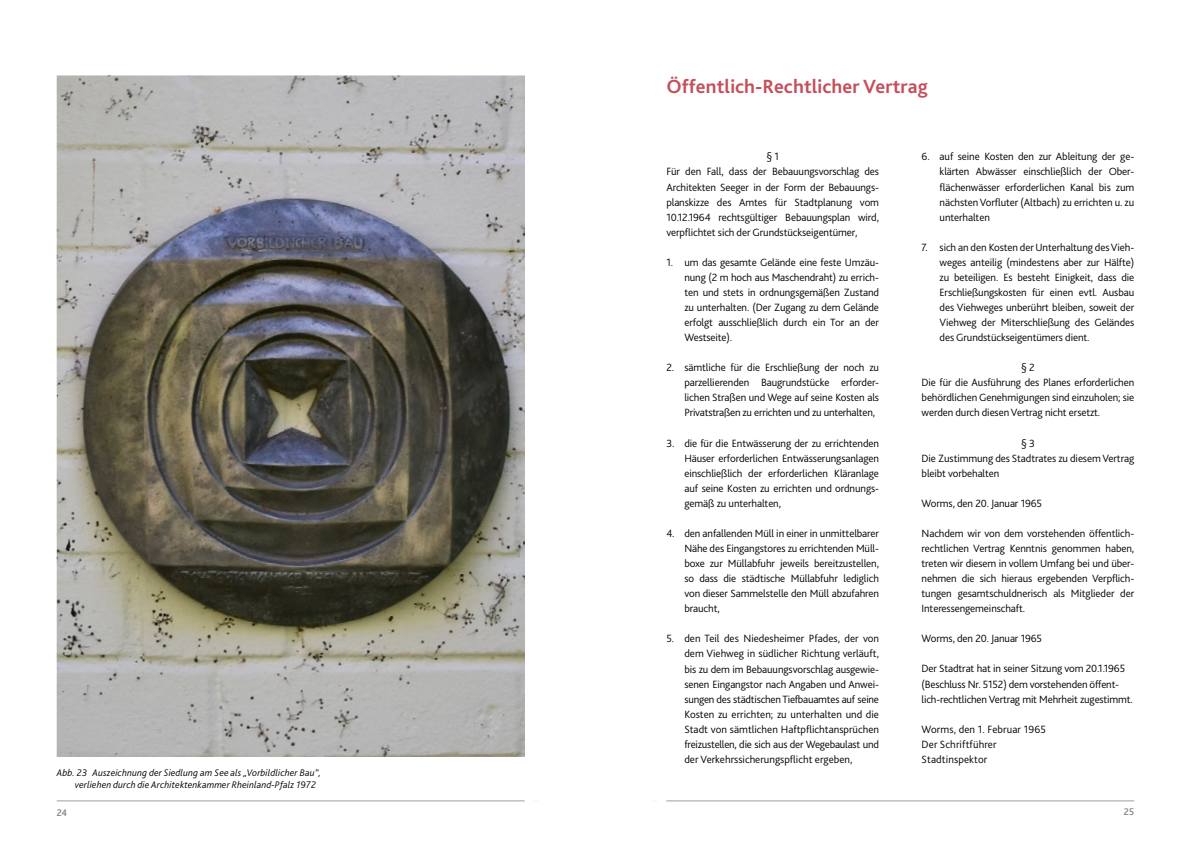
<style>
.page{position:relative;width:1191px;height:842px;background:#fff}
.page>*{position:absolute;margin:0;border:0;box-sizing:border-box;transform-origin:0 0}
.Ü_Abs_DL{font:700 20px "Bliss 2";letter-spacing:.005em;color:#c44f5b}
.fliess_DL_11_15_066{font:300 11px/15.1px "Bliss 2";letter-spacing:-.01em;color:#000;text-align:justify}
.fliess_DL_11_15_066-2{font:300 11px/15.1px "Bliss 2";letter-spacing:.01em;color:#000}
.t1{font:italic 300 10px/12px "Bliss 2";letter-spacing:.01em;color:#000}
.t2{font:10px "Bliss 2";color:#6f6f6f}
</style>
<div class="page">
<hr style="left:57px;top:800px;width:467px;height:1px;background:#9d9d9c">
<hr style="left:666px;top:800px;width:468px;height:1px;background:#9d9d9c">
<img style="left:57px;top:75px;width:468px;height:682px">
<p class="Ü_Abs_DL" style="left:666px;top:74px;width:263px">Öffentlich-Rechtlicher Vertrag</p>
<p class="t1" style="left:75px;top:766px;width:248px;text-indent:-18px">Abb. 23 Auszeichnung der Siedlung am See als „Vorbildlicher Bau“, verliehen durch die Architektenkammer Rheinland-Pfalz 1972</p>
<p class="fliess_DL_11_15_066" style="left:766px;top:149px;width:14px">§ 1</p>
<p class="fliess_DL_11_15_066" style="left:666px;top:164px;width:214px">Für den Fall, dass der Bebauungsvorschlag des Architekten Seeger in der Form der Bebauungs&shy;planskizze des Amtes für Stadtplanung vom 10.12.1964 rechtsgültiger Bebauungsplan wird, verpflichtet sich der Grundstückseigentümer,</p>
<p class="fliess_DL_11_15_066" style="left:684px;top:254px;width:196px;text-indent:-18px">1. um das gesamte Gelände eine feste Umzäu&shy;nung (2 m hoch aus Maschendraht) zu errich&shy;ten und stets in ordnungsgemäßen Zustand zu unterhalten. (Der Zugang zu dem Gelände erfolgt ausschließlich durch ein Tor an der Westseite).</p>
<p class="fliess_DL_11_15_066" style="left:684px;top:360px;width:196px;text-indent:-18px">2. sämtliche für die Erschließung der noch zu parzellierenden Baugrundstücke erforder&shy;lichen Straßen und Wege auf seine Kosten als Privatstraßen zu errichten und zu unterhalten,</p>
<p class="fliess_DL_11_15_066" style="left:684px;top:435px;width:196px;text-indent:-18px">3. die für die Entwässerung der zu errichtenden Häuser erforderlichen Entwässerungsanlagen einschließlich der erforderlichen Kläranlage auf seine Kosten zu errichten und ordnungs&shy;gemäß zu unterhalten,</p>
<p class="fliess_DL_11_15_066" style="left:684px;top:525px;width:196px;text-indent:-18px">4. den anfallenden Müll in einer in unmittelbarer Nähe des Eingangstores zu errichtenden Müll&shy;boxe zur Müllabfuhr jeweils bereitzustellen, so dass die städtische Müllabfuhr lediglich von dieser Sammelstelle den Müll abzufahren braucht,</p>
<p class="fliess_DL_11_15_066" style="left:684px;top:631px;width:196px;text-indent:-18px">5. den Teil des Niedesheimer Pfades, der von dem Viehweg in südlicher Richtung verläuft, bis zu dem im Bebauungsvorschlag ausgewie&shy;senen Eingangstor nach Angaben und Anwei&shy;sungen des städtischen Tiefbauamtes auf seine Kosten zu errichten; zu unterhalten und die Stadt von sämtlichen Haftpflichtansprüchen freizustellen, die sich aus der Wegebaulast und der Verkehrssicherungspflicht ergeben,</p>
<p class="fliess_DL_11_15_066" style="left:939px;top:149px;width:196px;text-indent:-18px">6. auf seine Kosten den zur Ableitung der ge&shy;klärten Abwässer einschließlich der Ober&shy;flächenwässer erforderlichen Kanal bis zum nächsten Vorfluter (Altbach) zu errichten u. zu unterhalten</p>
<p class="fliess_DL_11_15_066" style="left:939px;top:239px;width:196px;text-indent:-18px">7. sich an den Kosten der Unterhaltung des Vieh&shy;weges anteilig (mindestens aber zur Hälfte) zu beteiligen. Es besteht Einigkeit, dass die Erschließungskosten für einen evtl. Ausbau des Viehweges unberührt bleiben, soweit der Viehweg der Miterschließung des Geländes des Grundstückseigentümers dient.</p>
<p class="fliess_DL_11_15_066" style="left:1021px;top:360px;width:15px">§ 2</p>
<p class="fliess_DL_11_15_066" style="left:921px;top:375px;width:214px">Die für die Ausführung des Planes erforderlichen behördlichen Genehmigungen sind einzuholen; sie werden durch diesen Vertrag nicht ersetzt.</p>
<p class="fliess_DL_11_15_066" style="left:1021px;top:435px;width:15px">§ 3</p>
<p class="fliess_DL_11_15_066" style="left:921px;top:450px;width:214px">Die Zustimmung des Stadtrates zu diesem Vertrag bleibt vorbehalten</p>
<p class="fliess_DL_11_15_066" style="left:921px;top:495px;width:122px">Worms, den 20. Januar 1965</p>
<p class="fliess_DL_11_15_066" style="left:921px;top:525px;width:214px">Nachdem wir von dem vorstehenden öffentlich&shy;rechtlichen Vertrag Kenntnis genommen haben, treten wir diesem in vollem Umfang bei und über&shy;nehmen die sich hieraus ergebenden Verpflich&shy;tungen gesamtschuldnerisch als Mitglieder der Interessengemeinschaft.</p>
<p class="fliess_DL_11_15_066" style="left:921px;top:631px;width:122px">Worms, den 20. Januar 1965</p>
<p class="fliess_DL_11_15_066" style="left:921px;top:661px;width:213px;text-align:left">Der Stadtrat hat in seiner Sitzung vom 20.1.1965 (Beschluss Nr. 5152) dem vorstehenden öffent&shy;lich-rechtlichen Vertrag mit Mehrheit zugestimmt.</p>
<p class="fliess_DL_11_15_066-2" style="left:921px;top:721px;width:126px">Worms, den 1. Februar 1965<br>Der Schriftführer<br>Stadtinspektor</p>
<p class="t2" style="left:57px;top:806px;width:12px">24</p>
<p class="t2" style="left:1124px;top:805px;width:12px">25</p>
</div>
